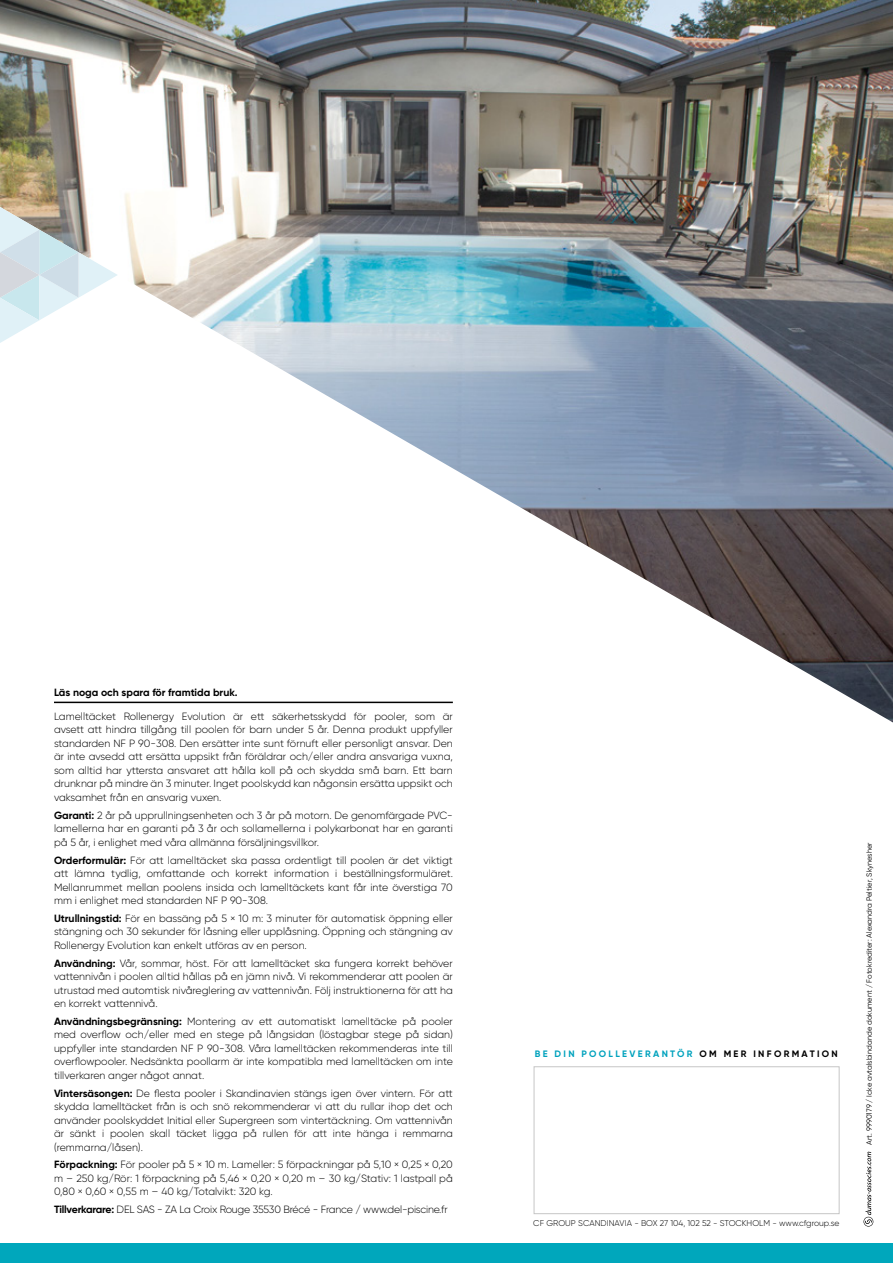
<style>
.page{position:relative;width:893px;height:1263px;background:#fff}
.page>*{position:absolute;margin:0;border:0;box-sizing:border-box;transform-origin:0 0}
.t1{font:300 10.5px/13.5px "Gilroy";color:#000;text-align:justify}
.t2{font:300 10.5px "Gilroy";letter-spacing:-.02em;color:#000}
.t3{font:700 10.5px "Gilroy";color:#000}
.t4{font:700 9.3px "Gilroy";letter-spacing:.25em;color:#00a2bd}
.t5{font:300 8.4px "Gilroy";color:#000}
.t6{font:7.5px "Gilroy";color:#000}
.s1{font-weight:700}
.s2{color:#000}
</style>
<div class="page">
<div style="left:0;top:1244px;width:893px;height:19px;background:#00a7bc"></div>
<img style="left:0;top:0;width:893px;height:722px">
<svg style="left:0;top:207px;width:118px;height:136px"></svg>
<div style="left:534px;top:1066px;width:305px;height:148px;background:#fff;border:1px solid #c6c6c6"></div>
<svg style="left:863px;top:1152px;width:10px;height:74px"></svg>
<hr style="left:54px;top:702px;width:399px;height:1px;background:#000">
<p class="t3" style="left:54px;top:686px;width:185px">Läs noga och spara för framtida bruk.</p>
<p class="t1" style="left:54px;top:709px;width:400px">Lamelltäcket Rollenergy Evolution är ett säkerhetsskydd för pooler, som är avsett att hindra tillgång till poolen för barn under 5 år. Denna produkt uppfyller standarden NF P 90-308. Den ersätter inte sunt förnuft eller personligt ansvar. Den är inte avsedd att ersätta uppsikt från föräldrar och/eller andra ansvariga vuxna, som alltid har yttersta ansvaret att hålla koll på och skydda små barn. Ett barn drunknar på mindre än 3 minuter. Inget poolskydd kan någonsin ersätta uppsikt och vaksamhet från en ansvarig vuxen.</p>
<p class="t1" style="left:54px;top:808px;width:400px"><span class="s1">Garanti:</span> 2 år på upprullningsenheten och 3 år på motorn. De genomfärgade PVC&shy;lamellerna har en garanti på 3 år och sollamellerna i polykarbonat har en garanti på 5 år, i enlighet med våra allmänna försäljningsvillkor.</p>
<p class="t1" style="left:54px;top:853px;width:400px"><span class="s1">Orderformulär:</span> För att lamelltäcket ska passa ordentligt till poolen är det viktigt att lämna tydlig, omfattande och korrekt information i beställningsformuläret.<br>Mellanrummet mellan poolens insida och lamelltäckets kant får inte överstiga 70 mm i enlighet med standarden NF P 90-308.</p>
<p class="t1" style="left:54px;top:911px;width:400px"><span class="s1">Utrullningstid:</span> För en bassäng på 5 × 10 m: 3 minuter för automatisk öppning eller stängning och 30 sekunder för låsning eller upplåsning. Öppning och stängning av Rollenergy Evolution kan enkelt utföras av en person.</p>
<p class="t1" style="left:54px;top:956px;width:400px"><span class="s1">Användning:</span> Vår, sommar, höst. För att lamelltäcket ska fungera korrekt behöver vattennivån i poolen alltid hållas på en jämn nivå. Vi rekommenderar att poolen är utrustad med automtisk nivåreglering av vattennivån. Följ instruktionerna för att ha en korrekt vattennivå.</p>
<p class="t1" style="left:54px;top:1014px;width:400px"><span class="s1">Användningsbegränsning:</span> Montering av ett automatiskt lamelltäcke på pooler med overflow och/eller med en stege på långsidan (löstagbar stege på sidan) uppfyller inte standarden NF P 90-308. Våra lamelltäcken rekommenderas inte till overflowpooler. Nedsänkta poollarm är inte kompatibla med lamelltäcken om inte tillverkaren anger något annat.</p>
<p class="t1" style="left:54px;top:1086px;width:400px"><span class="s1">Vintersäsongen:</span> De flesta pooler i Skandinavien stängs igen över vintern. För att skydda lamelltäcket från is och snö rekommenderar vi att du rullar ihop det och använder poolskyddet Initial eller Supergreen som vintertäckning. Om vattennivån är sänkt i poolen skall täcket ligga på rullen för att inte hänga i remmarna (remmarna/låsen).</p>
<p class="t1" style="left:54px;top:1158px;width:400px"><span class="s1">Förpackning:</span> För pooler på 5 × 10 m. Lameller: 5 förpackningar på 5,10 × 0,25 × 0,20 m – 250 kg/Rör: 1 förpackning på 5,46 × 0,20 × 0,20 m – 30 kg/Stativ: 1 lastpall på 0,80 × 0,60 × 0,55 m – 40 kg/Totalvikt: 320 kg.</p>
<p class="t2" style="left:54px;top:1203px;width:395px"><span class="s1">Tillverkarare:</span> DEL SAS - ZA La Croix Rouge 35530 Brécé - France / www.del-piscine.fr</p>
<p class="t4" style="left:535px;top:1048px;width:304px">BE DIN POOLLEVERANTÖR <span class="s2">OM MER INFORMATION</span></p>
<p class="t6" style="left:864px;top:1145px;width:304px;rotate:-90deg">Art. 9990179 / Icke avtalsbindande dokument / Fotokrediter: Alexandra Peltier, Skynesher</p>
<p class="t5" style="left:533px;top:1218px;width:308px">CF GROUP SCANDINAVIA - BOX 27 104, 102 52 - STOCKHOLM - www.cfgroup.se</p>
</div>
